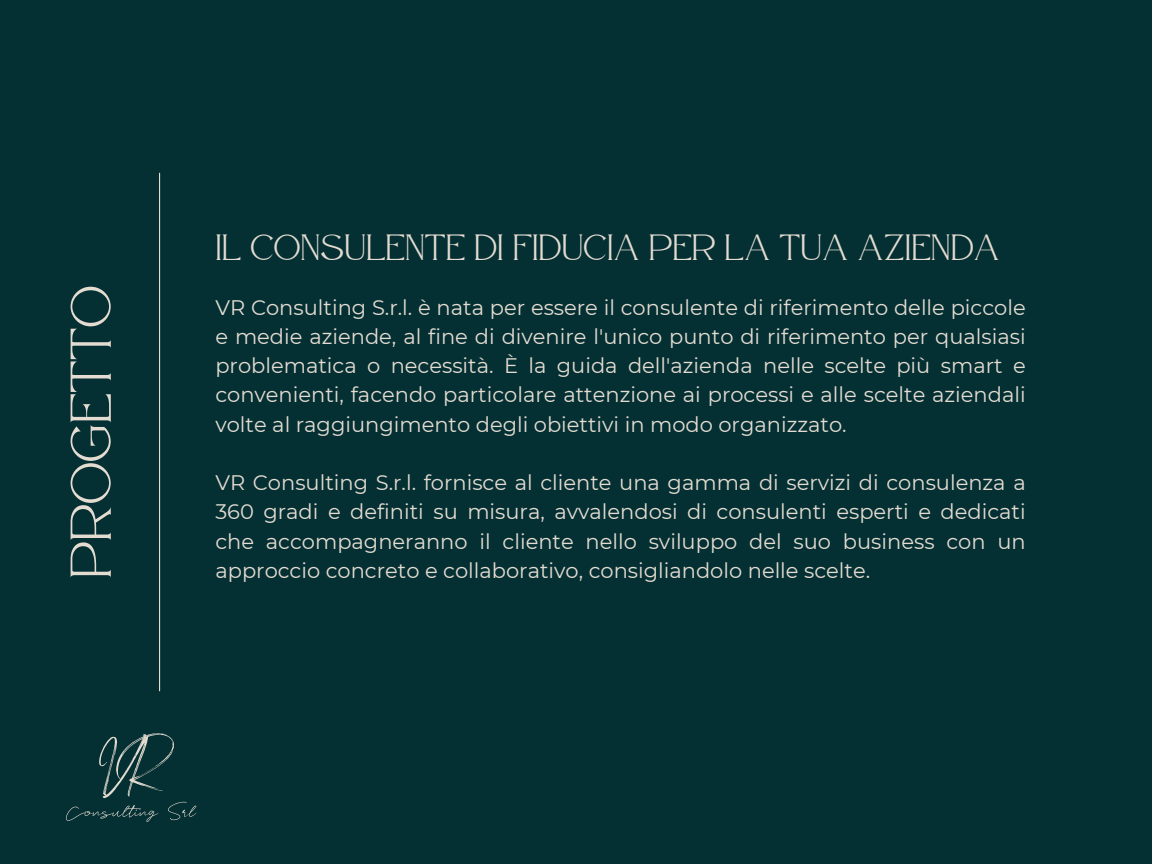
<style>
.page{position:relative;width:1152px;height:864px;background:#043034}
.page>*{position:absolute;margin:0;border:0;box-sizing:border-box;transform-origin:0 0}
.t1{font:57.45px "Atteron";color:#e4dcd1}
.t2{font:36.45px "Atteron";color:#e4dcd1}
.t3{font:21px/29.2px "Montserrat";color:#e4dcd1;text-align:justify}
</style>
<div class="page">
<hr style="left:159px;top:173px;width:1px;height:518px;background:#e4dcd1">
<svg style="left:66px;top:733px;width:130px;height:89px"></svg>
<h2 class="t1" style="left:57px;top:578px;width:294px;rotate:-90deg">PROGETTO</h2>
<p class="t2" style="left:215px;top:226px;width:786px">IL CONSULENTE DI FIDUCIA PER LA TUA AZIENDA</p>
<h1 class="t3" style="left:215px;top:293px;width:812px">VR Consulting S.r.l. è nata per essere il consulente di riferimento delle piccole e medie aziende, al fine di divenire l'unico punto di riferimento per qualsiasi problematica o necessità. È la guida dell'azienda nelle scelte più smart e convenienti, facendo particolare attenzione ai processi e alle scelte aziendali volte al raggiungimento degli obiettivi in modo organizzato.</h1>
<p class="t3" style="left:215px;top:468px;width:812px">VR Consulting S.r.l. fornisce al cliente una gamma di servizi di consulenza a 360 gradi e definiti su misura, avvalendosi di consulenti esperti e dedicati che accompagneranno il cliente nello sviluppo del suo business con un</p>
<p class="t3" style="left:215px;top:556px;width:656px">approccio concreto e collaborativo, consigliandolo nelle scelte.</p>
</div>
